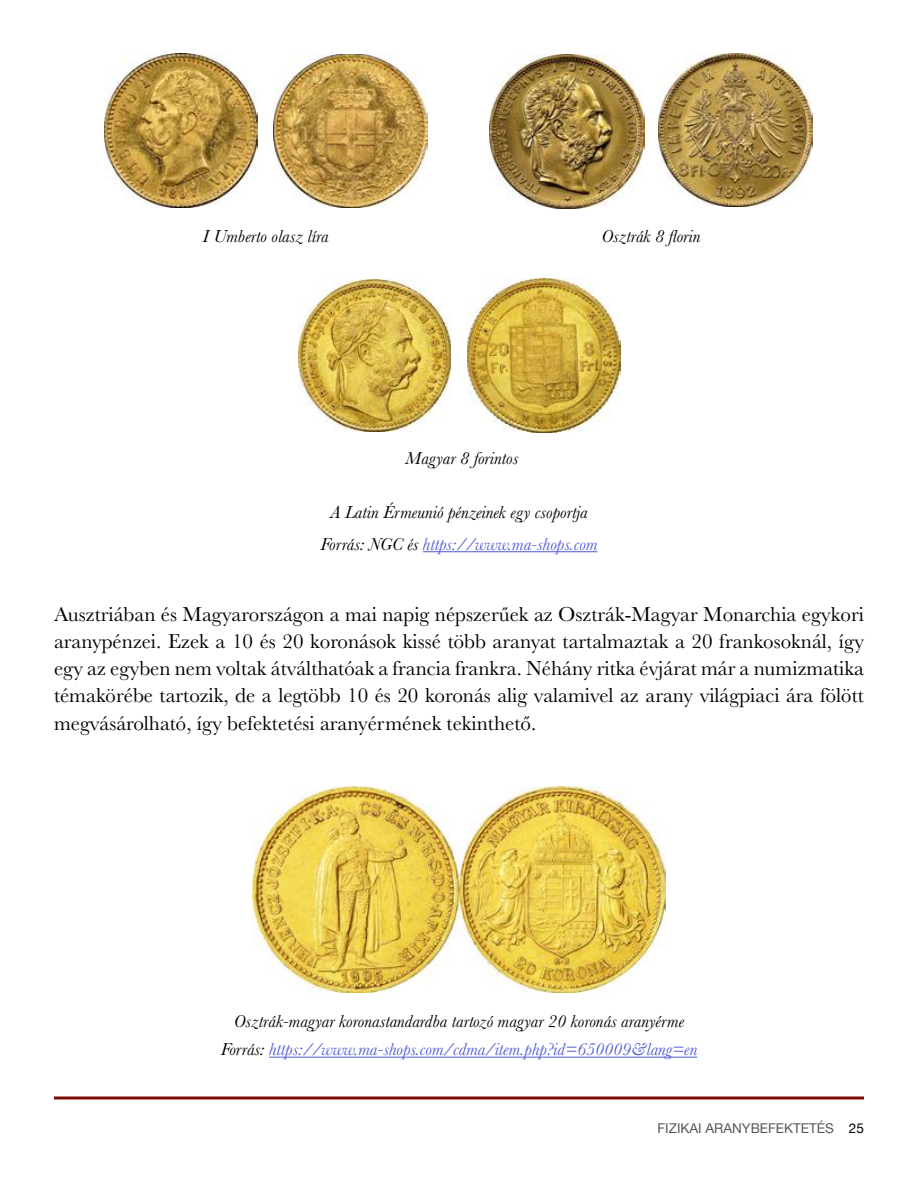
<style>
.page{position:relative;width:918px;height:1188px;background:#fff}
.page>*{position:absolute;margin:0;border:0;box-sizing:border-box;transform-origin:0 0}
.t1{font:21px/27px "Baskerville";color:#000;text-align:justify}
.t2{font:italic 18px/31.5px "Baskerville";color:#000;text-align:center}
.t3{font:13.5px "Helvetica Neue";color:#575756}
.s1{color:#4f5cd5}
.s2{color:#000}
</style>
<div class="page">
<svg style="left:54px;top:1096px;width:810px;height:4px;background:#984a3f"></svg>
<hr style="left:423px;top:551px;width:174px;height:1px;background:#4f5cd5">
<hr style="left:269px;top:1057px;width:428px;height:1px;background:#4f5cd5">
<img style="left:253px;top:786px;width:412px;height:206px">
<img style="left:467px;top:279px;width:153px;height:153px">
<img style="left:299px;top:279px;width:152px;height:153px">
<img style="left:274px;top:54px;width:153px;height:153px">
<img style="left:105px;top:54px;width:153px;height:153px">
<img style="left:659px;top:53px;width:153px;height:154px">
<img style="left:490px;top:54px;width:154px;height:155px">
<p class="t2" style="left:203px;top:221px;width:127px">I Umberto olasz líra</p>
<p class="t2" style="left:601px;top:221px;width:101px">Osztrák 8 florin</p>
<p class="t2" style="left:406px;top:443px;width:114px">Magyar 8 forintos</p>
<p class="t2" style="left:321px;top:497px;width:278px">A Latin Érmeunió pénzeinek egy csoportja<br>Forrás: NGC és <span class="s1">https://www.ma-shops.com</span></p>
<p class="t1" style="left:54px;top:602px;width:812px">Ausztriában és Magyarországon a mai napig népszerűek az Osztrák-Magyar Monarchia egykori aranypénzei. Ezek a 10 és 20 koronások kissé több aranyat tartalmaztak a 20 frankosoknál, így egy az egyben nem voltak átválthatóak a francia frankra. Néhány ritka évjárat már a numizmatika témakörébe tartozik, de a legtöbb 10 és 20 koronás alig valamivel az arany világpiaci ára fölött megvásárolható, így befektetési aranyérmének tekinthető.</p>
<p class="t2" style="left:221px;top:1007px;width:478px;line-height:28.5px">Osztrák-magyar koronastandardba tartozó magyar 20 koronás aranyérme<br>Forrás: <span class="s1">https://www.ma-shops.com/cdma/item.php?id=650009&amp;lang=en</span></p>
<p class="t3" style="left:658px;top:1118px;width:208px">FIZIKAI ARANYBEFEKTETÉS <span class="s2">25</span></p>
</div>
